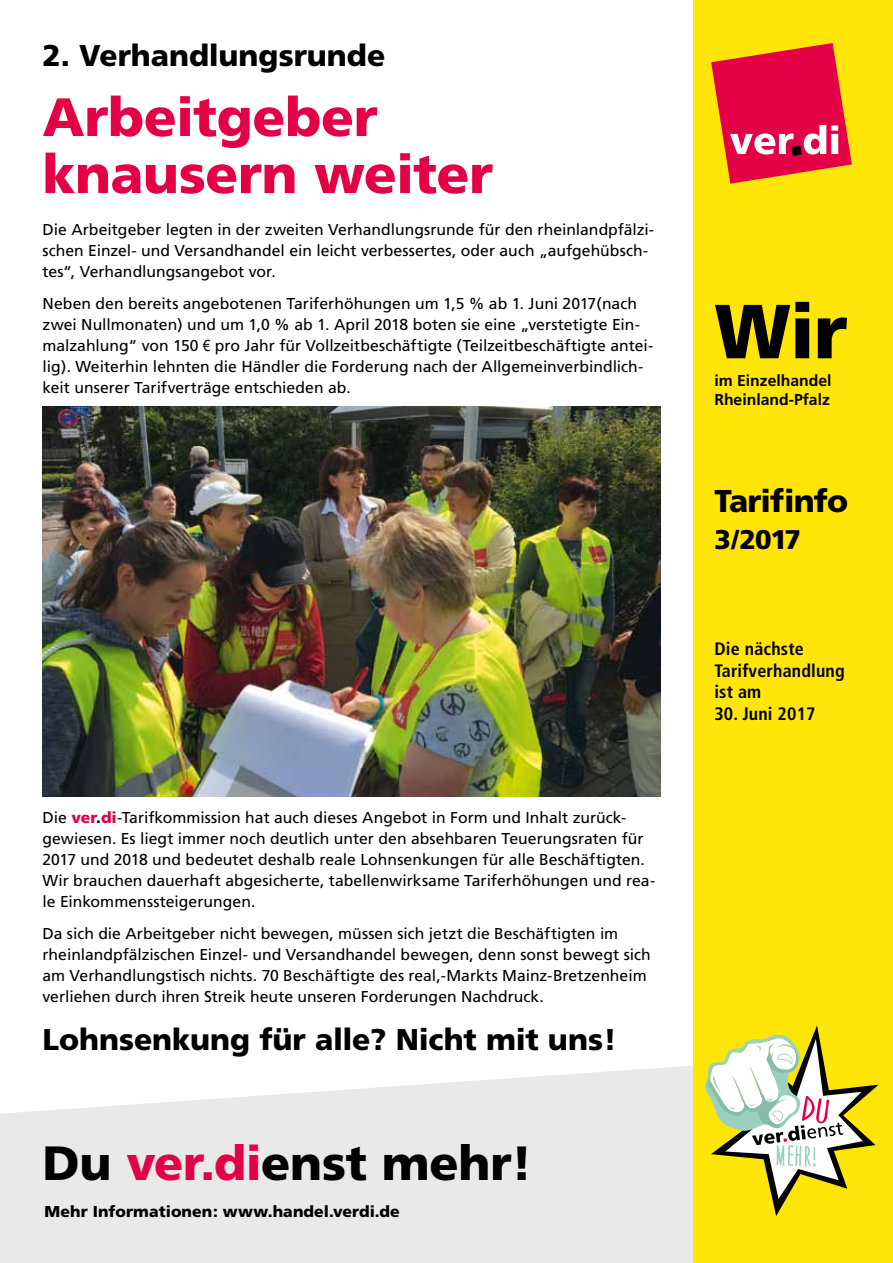
<style>
.page{position:relative;width:893px;height:1263px;background:#fff}
.page>*{position:absolute;margin:0;border:0;box-sizing:border-box;transform-origin:0 0}
.t1{font:900 76.5px "Frutiger";color:#000}
.t2{font:900 54px/57px "Frutiger";letter-spacing:-.01em;color:#e30045}
.t3{font:900 48px "Frutiger";letter-spacing:-.005em;color:#000}
.t4{font:900 31.5px "Frutiger";letter-spacing:-.03em;color:#000}
.t5{font:900 30px "Frutiger";color:#000}
.t6{font:900 27px "Frutiger";color:#000}
.t7{font:700 condensed 18px/21.6px "Frutiger";letter-spacing:.01em;color:#000}
.t8{font:15.75px/21px "Frutiger";color:#000}
.t9{font:900 15.75px "Frutiger";letter-spacing:.005em;color:#000}
.t10{font:700 15.75px/18.9px "Frutiger";color:#000}
.s1{font-family:"Arial Narrow"}
.s2{font-weight:900;color:#e30045}
.s3{font-weight:900}
.s4{color:#e30045}
</style>
<div class="page">
<svg style="left:0;top:1066px;width:693px;height:197px;background:#ebebec"></svg>
<div style="left:693px;top:0;width:200px;height:1263px;background:#ffe608"></div>
<svg style="left:711px;top:43px;width:141px;height:141px"></svg>
<svg style="left:705px;top:1025px;width:174px;height:191px"></svg>
<img style="left:43px;top:407px;width:617px;height:389px">
<h3 class="t5" style="left:43px;top:38px;width:344px">2. Verhandlungsrunde</h3>
<h2 class="t2" style="left:43px;top:89px;width:452px">Arbeitgeber knausern weiter</h2>
<p class="t8" style="left:43px;top:219px;width:613px">Die Arbeitgeber legten in der zweiten Verhandlungsrunde für den rheinlandpfälzi&shy;schen Einzel- und Versandhandel ein leicht verbessertes, oder auch „aufgehübsch&shy;tes“, Verhandlungsangebot vor.</p>
<p class="t8" style="left:43px;top:293px;width:612px">Neben den bereits angebotenen Tariferhöhungen um 1,5 % ab 1. Juni 2017(nach zwei Nullmonaten) und um 1,0 % ab 1. April 2018 boten sie eine „verstetigte Ein&shy;malzahlung“ von 150 <span class="s1">€</span> pro Jahr für Vollzeitbeschäftigte (Teilzeitbeschäftigte antei&shy;lig). Weiterhin lehnten die Händler die Forderung nach der Allgemeinverbindlich&shy;keit unserer Tarifverträge entschieden ab.</p>
<p class="t8" style="left:43px;top:807px;width:614px">Die <span class="s2">ver</span><span class="s3">.</span><span class="s2">di</span>-Tarifkommission hat auch dieses Angebot in Form und Inhalt zurück&shy;gewiesen. Es liegt immer noch deutlich unter den absehbaren Teuerungsraten für 2017 und 2018 und bedeutet deshalb reale Lohnsenkungen für alle Beschäftigten.<br>Wir brauchen dauerhaft abgesicherte, tabellenwirksame Tariferhöhungen und rea&shy;le Einkommenssteigerungen.</p>
<p class="t8" style="left:43px;top:923px;width:610px">Da sich die Arbeitgeber nicht bewegen, müssen sich jetzt die Beschäftigten im rheinlandpfälzischen Einzel- und Versandhandel bewegen, denn sonst bewegt sich am Verhandlungstisch nichts. 70 Beschäftigte des real,-Markts Mainz-Bretzenheim verliehen durch ihren Streik heute unseren Forderungen Nachdruck.</p>
<h3 class="t5" style="left:43px;top:1021px;width:576px">Lohnsenkung für alle? Nicht mit uns!</h3>
<h3 class="t3" style="left:43px;top:1134px;width:491px">Du <span class="s4">ver.di</span>enst mehr!</h3>
<p class="t9" style="left:45px;top:1202px;width:357px">Mehr Informationen: www.handel.verdi.de</p>
<h1 class="t1" style="left:714px;top:285px;width:135px">Wir</h1>
<p class="t10" style="left:714px;top:371px;width:119px">im Einzelhandel<br>Rheinland-Pfalz</p>
<h3 class="t4" style="left:714px;top:482px;width:135px">Tarifinfo</h3>
<h3 class="t6" style="left:714px;top:523px;width:88px">3/2017</h3>
<p class="t7" style="left:714px;top:638px;width:132px">Die nächste<br>Tarifverhandlung ist am</p>
<p class="t7" style="left:714px;top:703px;width:103px">30. Juni 2017</p>
</div>
